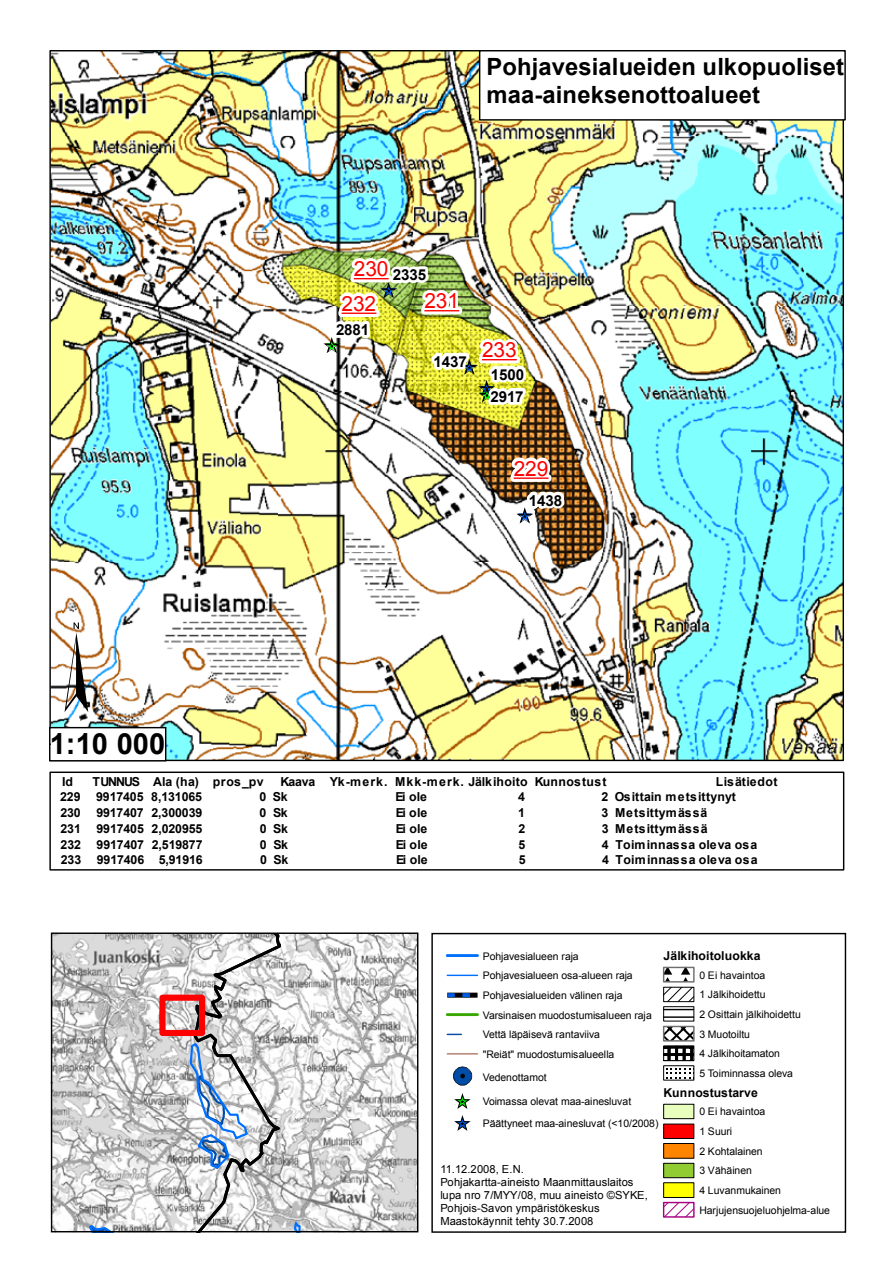
<style>
.page{position:relative;width:893px;height:1263px;background:#fff}
.page>*{position:absolute;margin:0;border:0;box-sizing:border-box;transform-origin:0 0}
.t1{font:700 29.1px "Arial";color:#000}
.t2{font:700 23.7px/27.8px "Arial";letter-spacing:.005em;color:#000}
.t3{font:20.85px "Arial";letter-spacing:-.005em;color:#f00}
.t4{font:700 15.15px/22.4px "Arial";letter-spacing:-.01em;color:#000}
.t5{font:700 12.45px "Arial";letter-spacing:-.005em;color:#000}
.t6{font:700 12.45px "Arial";letter-spacing:.025em;color:#000}
.t7{font:700 12.45px "Arial";letter-spacing:.055em;color:#000}
.t8{font:700 12.45px "Arial";letter-spacing:.015em;color:#000}
.t9{font:700 12.45px "Arial";letter-spacing:.03em;color:#000}
.t10{font:700 12.3px "Arial";letter-spacing:.005em;color:#000}
.t11{font:11.1px/12.9px "Arial";letter-spacing:.005em;color:#000}
.t12{font:10.5px/19.6px "Arial";letter-spacing:-.005em;color:#000}
</style>
<div class="page">
<img style="left:51px;top:52px;width:791px;height:707px">
<svg style="left:505px;top:453px;width:65px;height:70px"></svg>
<hr style="left:514px;top:477px;width:34px;height:2px;background:#f00">
<img style="left:323px;top:255px;width:207px;height:155px">
<hr style="left:342px;top:313px;width:34px;height:1px;background:#f00">
<svg style="left:50px;top:932px;width:369px;height:301px"></svg>
<div style="left:159px;top:994px;width:46px;height:42px;border:6px solid #f00"></div>
<hr style="left:447px;top:954px;width:30px;height:3px;background:#0070ff">
<hr style="left:447px;top:975px;width:30px;height:1px;background:#0070ff">
<div style="left:447px;top:993px;width:30px;height:5px;background:#000"></div>
<svg style="left:447px;top:993px;width:8px;height:4px"></svg>
<svg style="left:462px;top:993px;width:8px;height:4px"></svg>
<hr style="left:447px;top:1013px;width:30px;height:3px;background:#38a800">
<svg style="left:447px;top:1034px;width:15px;height:1px"></svg>
<hr style="left:447px;top:1053px;width:30px;height:1px;background:#b37e6f">
<svg style="left:453px;top:1066px;width:19px;height:19px"></svg>
<svg style="left:454px;top:1093px;width:17px;height:16px"></svg>
<svg style="left:454px;top:1115px;width:17px;height:16px"></svg>
<div style="left:663px;top:967px;width:32px;height:15px;border:1px solid #6e6e6e"></div>
<svg style="left:664px;top:966px;width:30px;height:34px"></svg>
<div style="left:663px;top:987px;width:31px;height:15px;border:1px solid #000"></div>
<hr style="left:664px;top:1016px;width:30px;height:2px;background:#000">
<hr style="left:664px;top:1009px;width:30px;height:1px;background:#000">
<div style="left:663px;top:1006px;width:31px;height:15px;border:1px solid #000"></div>
<div style="left:663px;top:1026px;width:32px;height:15px;border:1px solid #6e6e6e"></div>
<svg style="left:664px;top:1026px;width:30px;height:33px"></svg>
<div style="left:663px;top:1045px;width:31px;height:16px;border:1px solid #000"></div>
<svg style="left:666px;top:1068px;width:25px;height:10px"></svg>
<div style="left:663px;top:1065px;width:31px;height:15px;border:1px solid #000"></div>
<div style="left:663px;top:1104px;width:31px;height:15px;background:#e9ffbe;border:1px solid #000"></div>
<div style="left:663px;top:1124px;width:31px;height:15px;background:#f00;border:1px solid #000"></div>
<div style="left:663px;top:1143px;width:31px;height:15px;background:#ff8400;border:1px solid #000"></div>
<div style="left:663px;top:1163px;width:31px;height:15px;background:#91cc33;border:1px solid #000"></div>
<div style="left:663px;top:1182px;width:31px;height:16px;background:#ff0;border:1px solid #000"></div>
<svg style="left:665px;top:1204px;width:28px;height:12px"></svg>
<div style="left:663px;top:1202px;width:32px;height:16px;border:1px solid #a80084"></div>
<div style="left:431px;top:933px;width:415px;height:300px;border:1px solid #000"></div>
<svg style="left:49px;top:726px;width:118px;height:36px"></svg>
<svg style="left:65px;top:622px;width:23px;height:90px"></svg>
<div style="left:49px;top:771px;width:795px;height:99px;border:1px solid #000"></div>
<div style="left:479px;top:50px;width:367px;height:71px;background:#fff;border:1px solid #000"></div>
<h1 class="t1" style="left:50px;top:725px;width:117px">1:10 000</h1>
<h2 class="t2" style="left:486px;top:53px;width:359px">Pohjavesialueiden ulkopuoliset maa-aineksenottoalueet</h2>
<h3 class="t4" style="left:354px;top:264px;width:74px"><sup>230</sup> 2335</h3>
<h3 class="t3" style="left:342px;top:290px;width:36px">232</h3>
<h3 class="t3" style="left:424px;top:287px;width:36px">231</h3>
<h3 class="t4" style="left:336px;top:319px;width:35px">2881</h3>
<h3 class="t4" style="left:434px;top:351px;width:35px">1437</h3>
<h3 class="t3" style="left:482px;top:336px;width:36px">233</h3>
<h3 class="t4" style="left:490px;top:364px;width:35px">1500<br>2917</h3>
<h3 class="t3" style="left:514px;top:454px;width:36px">229</h3>
<h3 class="t4" style="left:529px;top:490px;width:35px">1438</h3>
<p class="t5" style="left:62px;top:773px;width:12px">Id</p>
<p class="t8" style="left:92px;top:773px;width:173px">TUNNUS Ala (ha) pros_pv</p>
<p class="t6" style="left:280px;top:773px;width:328px">Kaava Yk-merk. Mkk-merk. Jälkihoito Kunnostust</p>
<p class="t6" style="left:716px;top:773px;width:63px">Lisätiedot</p>
<p class="t5" style="left:60px;top:789px;width:22px">229</p>
<p class="t5" style="left:96px;top:789px;width:107px">9917405 8,131065</p>
<p class="t5" style="left:259px;top:789px;width:30px">0 Sk</p>
<p class="t5" style="left:395px;top:789px;width:33px">Ei ole</p>
<p class="t5" style="left:518px;top:789px;width:8px">4</p>
<p class="t9" style="left:601px;top:789px;width:136px">2 Osittain metsittynyt</p>
<p class="t5" style="left:60px;top:805px;width:22px">230</p>
<p class="t5" style="left:96px;top:805px;width:107px">9917407 2,300039</p>
<p class="t5" style="left:260px;top:805px;width:30px">0 Sk</p>
<p class="t5" style="left:396px;top:805px;width:33px">Ei ole</p>
<p class="t5" style="left:518px;top:805px;width:8px">1</p>
<p class="t7" style="left:602px;top:805px;width:107px">3 Metsittymässä</p>
<p class="t5" style="left:60px;top:820px;width:22px">231</p>
<p class="t5" style="left:96px;top:820px;width:107px">9917405 2,020955</p>
<p class="t5" style="left:260px;top:820px;width:30px">0 Sk</p>
<p class="t5" style="left:396px;top:820px;width:33px">Ei ole</p>
<p class="t5" style="left:518px;top:820px;width:8px">2</p>
<p class="t7" style="left:602px;top:820px;width:107px">3 Metsittymässä</p>
<p class="t5" style="left:61px;top:836px;width:22px">232</p>
<p class="t5" style="left:97px;top:836px;width:107px">9917407 2,519877</p>
<p class="t5" style="left:260px;top:836px;width:30px">0 Sk</p>
<p class="t5" style="left:396px;top:836px;width:33px">Ei ole</p>
<p class="t5" style="left:519px;top:836px;width:8px">5</p>
<p class="t6" style="left:602px;top:836px;width:157px">4 Toiminnassa oleva osa</p>
<p class="t5" style="left:61px;top:852px;width:22px">233</p>
<p class="t5" style="left:97px;top:852px;width:107px">9917406 5,91916</p>
<p class="t5" style="left:260px;top:852px;width:30px">0 Sk</p>
<p class="t5" style="left:396px;top:852px;width:33px">Ei ole</p>
<p class="t5" style="left:519px;top:852px;width:8px">5</p>
<p class="t6" style="left:602px;top:852px;width:157px">4 Toiminnassa oleva osa</p>
<p class="t10" style="left:664px;top:948px;width:98px">Jälkihoitoluokka</p>
<p class="t12" style="left:700px;top:965px;width:103px">0 Ei havaintoa<br>1 Jälkihoidettu<br>2 Osittain jälkihoidettu<br>3 Muotoiltu<br>4 Jälkihoitamaton<br>5 Toiminnassa oleva</p>
<p class="t10" style="left:664px;top:1084px;width:96px">Kunnostustarve</p>
<p class="t12" style="left:700px;top:1102px;width:132px">0 Ei havaintoa<br>1 Suuri<br>2 Kohtalainen<br>3 Vähäinen<br>4 Luvanmukainen<br>Harjujensuojeluohjelma-alue</p>
<p class="t12" style="left:483px;top:946px;width:170px">Pohjavesialueen raja<br>Pohjavesialueen osa-alueen raja<br>Pohjavesialueiden välinen raja<br>Varsinaisen muodostumisalueen raja<br>Vettä läpäisevä rantaviiva<br>"Reiät" muodostumisalueella</p>
<p class="t12" style="left:483px;top:1067px;width:65px">Vedenottamot</p>
<p class="t12" style="left:483px;top:1090px;width:177px;line-height:21.9px">Voimassa olevat maa-ainesluvat<br>Päättyneet maa-ainesluvat (&lt;10/2008)</p>
<p class="t11" style="left:440px;top:1163px;width:209px">11.12.2008, E.N.<br>Pohjakartta-aineisto Maanmittauslaitos lupa nro 7/MYY/08, muu aineisto ©SYKE, Pohjois-Savon ympäristökeskus Maastokäynnit tehty 30.7.2008</p>
</div>
